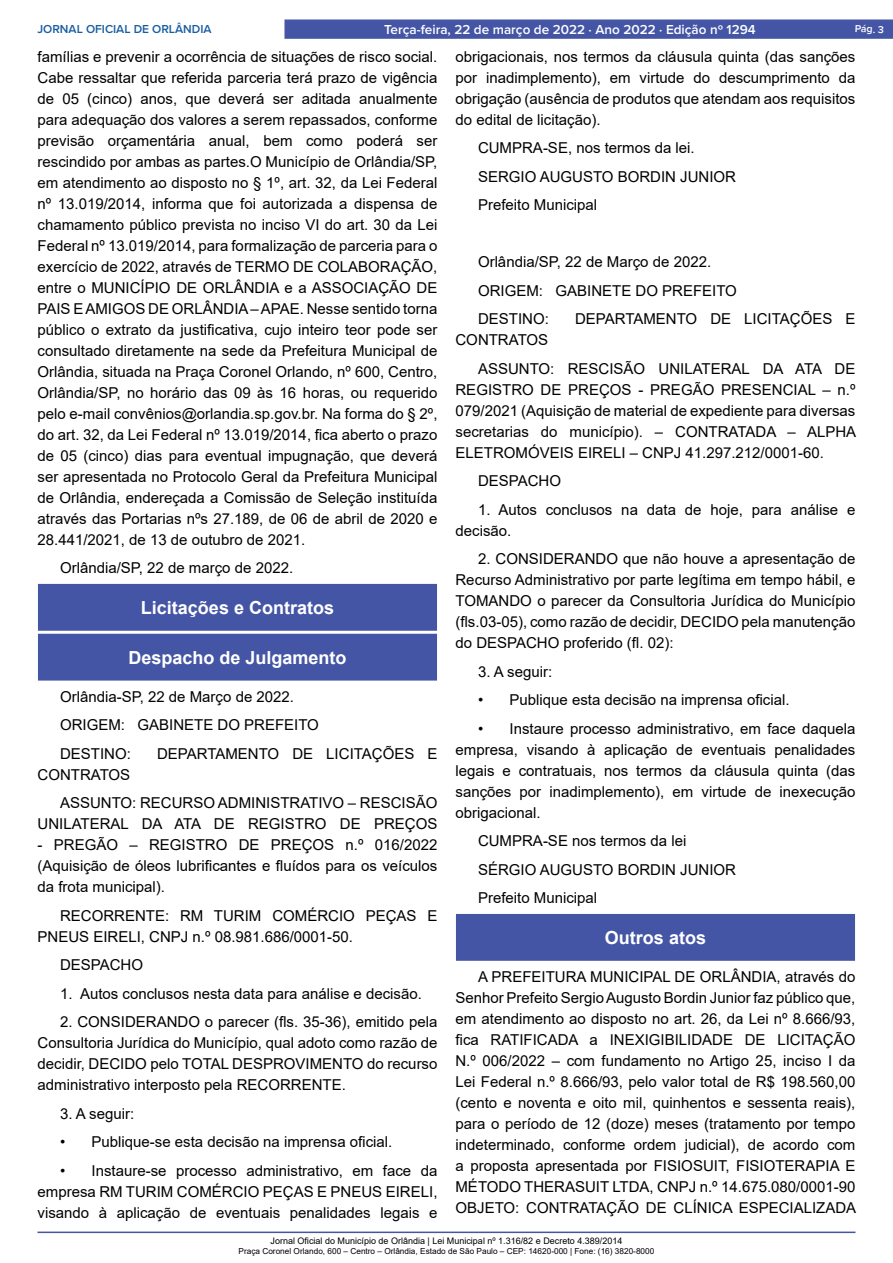
<style>
.page{position:relative;width:893px;height:1263px;background:#fff}
.page>*{position:absolute;margin:0;border:0;box-sizing:border-box;transform-origin:0 0}
.t1{font:700 18px "Arial";color:#fff}
._2_-_Corpo{font:15px/21px "Arial";color:#000;text-align:justify}
.t2{font:600 13.5px "Proxima Nova";color:#fff}
.t3{font:600 12px "Proxima Nova";color:#185da0}
.t4{font:600 10.5px "Proxima Nova";color:#fff}
.t5{font:9px "Arial";color:#000}
.t6{font:8.25px "Arial";color:#000}
</style>
<div class="page">
<hr style="left:38px;top:1231px;width:817px;height:2px;background:#4555a5">
<div style="left:284px;top:19px;width:609px;height:20px;background:#4555a5;border:1px solid #4555a5"></div>
<div style="left:39px;top:584px;width:397px;height:46px;background:#4555a5"></div>
<div style="left:38px;top:584px;width:399px;height:47px;border:1px solid #4555a5"></div>
<div style="left:39px;top:634px;width:397px;height:46px;background:#4555a5"></div>
<div style="left:456px;top:914px;width:398px;height:46px;background:#4555a5"></div>
<div style="left:456px;top:914px;width:399px;height:47px;border:1px solid #4555a5"></div>
<p class="t3" style="left:38px;top:20px;width:176px">JORNAL OFICIAL DE ORLÂNDIA</p>
<p class="t2" style="left:384px;top:19px;width:373px">Terça-feira, 22 de março de 2022 ⋅ Ano 2022 ⋅ Edição nº 1294</p>
<p class="t4" style="left:855px;top:21px;width:31px;rotate:2deg">Pág. 3</p>
<p class="_2_-_Corpo" style="left:38px;top:46px;width:401px">famílias e prevenir a ocorrência de situações de risco social.<br>Cabe ressaltar que referida parceria terá prazo de vigência de 05 (cinco) anos, que deverá ser aditada anualmente para adequação dos valores a serem repassados, conforme previsão orçamentária anual, bem como poderá ser rescindido por ambas as partes.O Município de Orlândia/SP, em atendimento ao disposto no § 1º, art. 32, da Lei Federal nº 13.019/2014, informa que foi autorizada a dispensa de chamamento público prevista no inciso VI do art. 30 da Lei Federal nº 13.019/2014, para formalização de parceria para o exercício de 2022, através de TERMO DE COLABORAÇÃO, entre o MUNICÍPIO DE ORLÂNDIA e a ASSOCIAÇÃO DE PAIS E AMIGOS DE ORLÂNDIA – APAE. Nesse sentido torna público o extrato da justificativa, cujo inteiro teor pode ser consultado diretamente na sede da Prefeitura Municipal de Orlândia, situada na Praça Coronel Orlando, nº 600, Centro, Orlândia/SP, no horário das 09 às 16 horas, ou requerido pelo e-mail convênios@orlandia.sp.gov.br. Na forma do § 2º, do art. 32, da Lei Federal nº 13.019/2014, fica aberto o prazo de 05 (cinco) dias para eventual impugnação, que deverá ser apresentada no Protocolo Geral da Prefeitura Municipal de Orlândia, endereçada a Comissão de Seleção instituída através das Portarias nºs 27.189, de 06 de abril de 2020 e 28.441/2021, de 13 de outubro de 2021.</p>
<p class="_2_-_Corpo" style="left:60px;top:557px;width:235px">Orlândia/SP, 22 de março de 2022.</p>
<p class="t1" style="left:141px;top:595px;width:195px">Licitações e Contratos</p>
<p class="t1" style="left:128px;top:645px;width:220px">Despacho de Julgamento</p>
<p class="_2_-_Corpo" style="left:60px;top:686px;width:236px">Orlândia-SP, 22 de Março de 2022.</p>
<p class="_2_-_Corpo" style="left:60px;top:714px;width:260px">ORIGEM: GABINETE DO PREFEITO</p>
<p class="_2_-_Corpo" style="left:60px;top:743px;width:72px">DESTINO:</p>
<p class="_2_-_Corpo" style="left:157px;top:743px;width:282px">DEPARTAMENTO DE LICITAÇÕES E</p>
<p class="_2_-_Corpo" style="left:38px;top:764px;width:94px">CONTRATOS</p>
<p class="_2_-_Corpo" style="left:38px;top:792px;width:401px;text-align:right">ASSUNTO: RECURSO ADMINISTRATIVO – RESCISÃO<br>UNILATERAL DA ATA DE REGISTRO DE PREÇOS</p>
<p class="_2_-_Corpo" style="left:38px;top:834px;width:401px">- PREGÃO – REGISTRO DE PREÇOS n.º 016/2022 (Aquisição de óleos lubrificantes e fluídos para os veículos da frota municipal).</p>
<p class="_2_-_Corpo" style="left:38px;top:905px;width:401px;text-indent:22px">RECORRENTE: RM TURIM COMÉRCIO PEÇAS E<br>PNEUS EIRELI, CNPJ n.º 08.981.686/0001-50.</p>
<p class="_2_-_Corpo" style="left:60px;top:954px;width:85px">DESPACHO</p>
<p class="_2_-_Corpo" style="left:60px;top:983px;width:363px">1. Autos conclusos nesta data para análise e decisão.</p>
<p class="_2_-_Corpo" style="left:38px;top:1011px;width:401px;text-indent:22px">2. CONSIDERANDO o parecer (fls. 35-36), emitido pela Consultoria Jurídica do Município, qual adoto como razão de decidir, DECIDO pelo TOTAL DESPROVIMENTO do recurso administrativo interposto pela RECORRENTE.</p>
<p class="_2_-_Corpo" style="left:60px;top:1103px;width:76px">3. A seguir:</p>
<p class="_2_-_Corpo" style="left:60px;top:1131px;width:334px">• Publique-se esta decisão na imprensa oficial.</p>
<p class="_2_-_Corpo" style="left:38px;top:1160px;width:401px;text-indent:22px">• Instaure-se processo administrativo, em face da empresa RM TURIM COMÉRCIO PEÇAS E PNEUS EIRELI, visando à aplicação de eventuais penalidades legais e</p>
<p class="_2_-_Corpo" style="left:455px;top:46px;width:401px">obrigacionais, nos termos da cláusula quinta (das sanções por inadimplemento), em virtude do descumprimento da obrigação (ausência de produtos que atendam aos requisitos do edital de licitação).</p>
<p class="_2_-_Corpo" style="left:478px;top:137px;width:218px">CUMPRA-SE, nos termos da lei.</p>
<p class="_2_-_Corpo" style="left:478px;top:166px;width:260px">SERGIO AUGUSTO BORDIN JUNIOR</p>
<p class="_2_-_Corpo" style="left:478px;top:194px;width:121px">Prefeito Municipal</p>
<p class="_2_-_Corpo" style="left:478px;top:251px;width:235px">Orlândia/SP, 22 de Março de 2022.</p>
<p class="_2_-_Corpo" style="left:478px;top:280px;width:260px">ORIGEM: GABINETE DO PREFEITO</p>
<p class="_2_-_Corpo" style="left:478px;top:308px;width:72px">DESTINO:</p>
<p class="_2_-_Corpo" style="left:575px;top:308px;width:282px">DEPARTAMENTO DE LICITAÇÕES E</p>
<p class="_2_-_Corpo" style="left:455px;top:329px;width:94px">CONTRATOS</p>
<p class="_2_-_Corpo" style="left:455px;top:358px;width:402px;text-indent:22px">ASSUNTO: RESCISÃO UNILATERAL DA ATA DE REGISTRO DE PREÇOS - PREGÃO PRESENCIAL – n.º 079/2021 (Aquisição de material de expediente para diversas secretarias do município). – CONTRATADA – ALPHA ELETROMÓVEIS EIRELI – CNPJ 41.297.212/0001-60.</p>
<p class="_2_-_Corpo" style="left:478px;top:470px;width:85px">DESPACHO</p>
<p class="_2_-_Corpo" style="left:455px;top:499px;width:401px;text-indent:22px">1. Autos conclusos na data de hoje, para análise e decisão.</p>
<p class="_2_-_Corpo" style="left:455px;top:548px;width:401px;text-indent:22px">2. CONSIDERANDO que não houve a apresentação de Recurso Administrativo por parte legítima em tempo hábil, e TOMANDO o parecer da Consultoria Jurídica do Município (fls.03-05), como razão de decidir, DECIDO pela manutenção do DESPACHO proferido (fl. 02):</p>
<p class="_2_-_Corpo" style="left:478px;top:661px;width:76px">3. A seguir:</p>
<p class="_2_-_Corpo" style="left:478px;top:689px;width:313px">• Publique esta decisão na imprensa oficial.</p>
<p class="_2_-_Corpo" style="left:455px;top:718px;width:401px;text-indent:22px">• Instaure processo administrativo, em face daquela empresa, visando à aplicação de eventuais penalidades legais e contratuais, nos termos da cláusula quinta (das sanções por inadimplemento), em virtude de inexecução obrigacional.</p>
<p class="_2_-_Corpo" style="left:478px;top:830px;width:210px">CUMPRA-SE nos termos da lei</p>
<p class="_2_-_Corpo" style="left:478px;top:859px;width:260px">SÉRGIO AUGUSTO BORDIN JUNIOR</p>
<p class="_2_-_Corpo" style="left:478px;top:887px;width:121px">Prefeito Municipal</p>
<p class="t1" style="left:605px;top:925px;width:103px">Outros atos</p>
<p class="_2_-_Corpo" style="left:455px;top:966px;width:402px;text-indent:22px">A PREFEITURA MUNICIPAL DE ORLÂNDIA, através do Senhor Prefeito Sergio Augusto Bordin Junior faz público que, em atendimento ao disposto no art. 26, da Lei nº 8.666/93, fica RATIFICADA a INEXIGIBILIDADE DE LICITAÇÃO N.º 006/2022 – com fundamento no Artigo 25, inciso I da Lei Federal n.º 8.666/93, pelo valor total de R$ 198.560,00 (cento e noventa e oito mil, quinhentos e sessenta reais), para o período de 12 (doze) meses (tratamento por tempo indeterminado, conforme ordem judicial), de acordo com a proposta apresentada por FISIOSUIT, FISIOTERAPIA E MÉTODO THERASUIT LTDA, CNPJ n.º 14.675.080/0001-90<br>OBJETO: CONTRATAÇÃO DE CLÍNICA ESPECIALIZADA</p>
<p class="t5" style="left:271px;top:1235px;width:353px">Jornal Oficial do Município de Orlândia | Lei Municipal nº 1.316/82 e Decreto 4.389/2014</p>
<p class="t6" style="left:239px;top:1245px;width:417px">Praça Coronel Orlando, 600 – Centro – Orlândia, Estado de São Paulo – CEP: 14620-000 | Fone: (16) 3820-8000</p>
</div>
